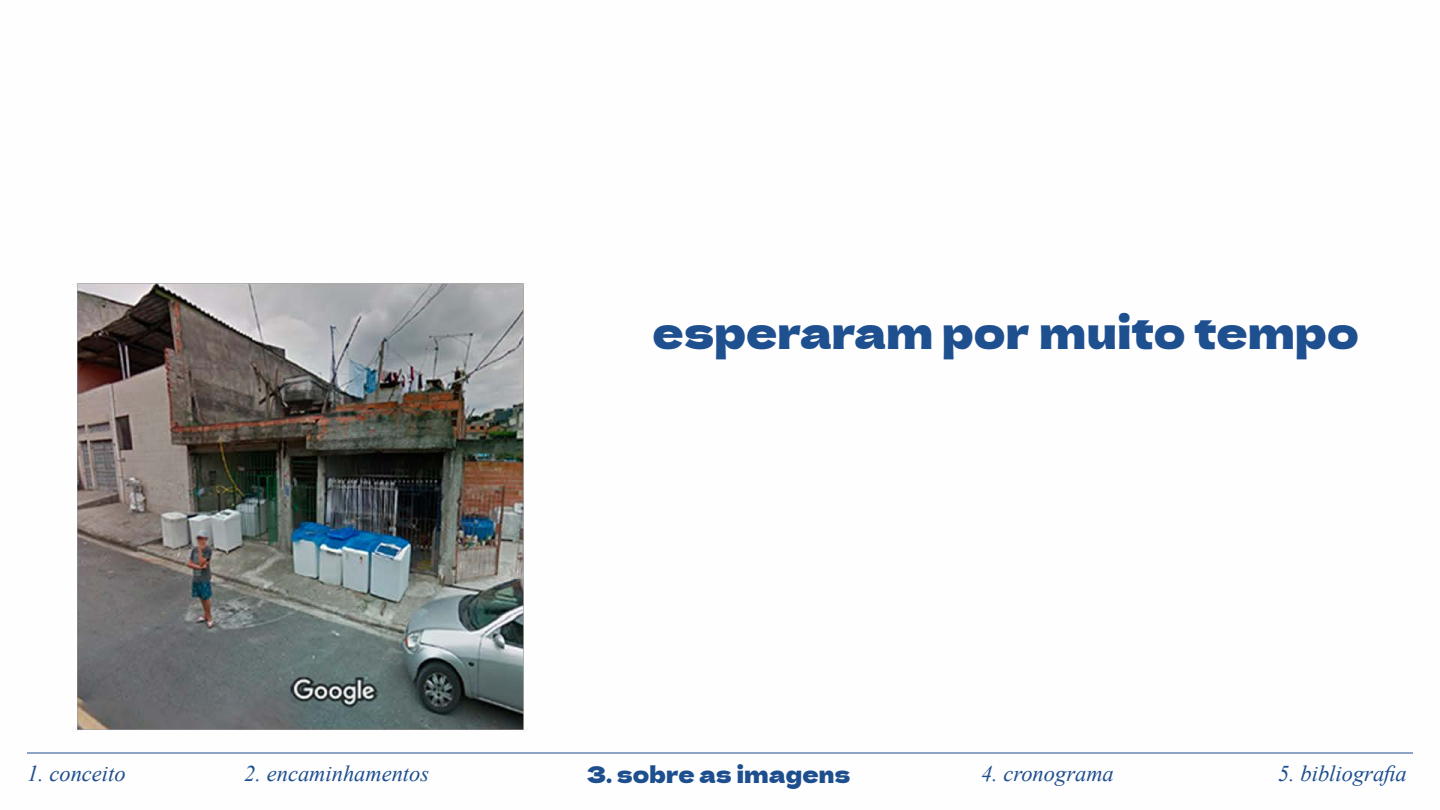
<style>
.page{position:relative;width:1440px;height:810px;background:#fff}
.page>*{position:absolute;margin:0;border:0;box-sizing:border-box;transform-origin:0 0}
.t1{font:43.2px "Dela Gothic One";color:#1e4f8f}
.t2{font:italic 22.5px "Times New Roman";color:#1e4f8f}
.t3{font:22.5px "Dela Gothic One";color:#1e4f8f}
</style>
<div class="page">
<img style="left:27px;top:283px;width:1386px;height:471px">
<h1 class="t1" style="left:653px;top:299px;width:708px">esperaram por muito tempo</h1>
<p class="t2" style="left:27px;top:758px;width:100px">1. conceito</p>
<p class="t2" style="left:244px;top:758px;width:186px">2. encaminhamentos</p>
<p class="t3" style="left:587px;top:757px;width:265px">3. sobre as imagens</p>
<p class="t2" style="left:981px;top:758px;width:134px">4. cronograma</p>
<p class="t2" style="left:1278px;top:758px;width:130px">5. bibliografia</p>
</div>
